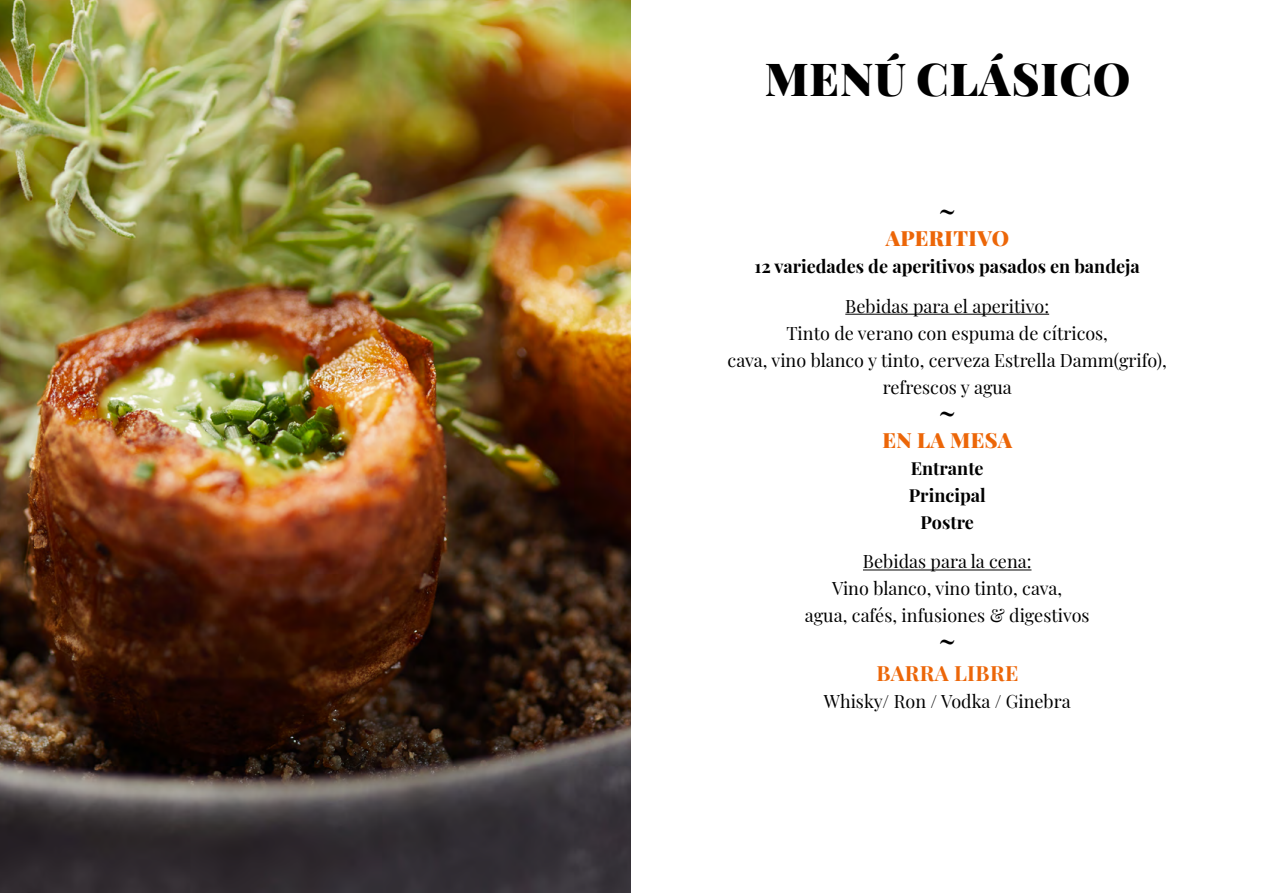
<style>
.page{position:relative;width:1263px;height:893px;background:#fff}
.page>*{position:absolute;margin:0;border:0;box-sizing:border-box;transform-origin:0 0}
.t1{font:900 45.6px "Playfair Display";letter-spacing:.02em;color:#000}
.t2{font:900 24px "Playfair Display";color:#000}
.t3{font:900 21px "Playfair Display";letter-spacing:.02em;color:#ec6608}
.t4{font:700 21px "Playfair Display";letter-spacing:.02em;color:#ec6608}
.t5{font:18px/27px "Playfair Display";color:#000;text-align:center}
.t6{font:700 18px/27px "Playfair Display";color:#000;text-align:center}
</style>
<div class="page">
<img style="left:0;top:0;width:631px;height:893px">
<hr style="left:845px;top:314px;width:204px;height:1px;background:#000">
<hr style="left:863px;top:570px;width:168px;height:1px;background:#000">
<h1 class="t1" style="left:765px;top:43px;width:367px">MENÚ CLÁSICO</h1>
<h2 class="t2" style="left:939px;top:191px;width:18px">~</h2>
<p class="t3" style="left:886px;top:221px;width:125px">APERITIVO</p>
<p class="t6" style="left:755px;top:251px;width:387px">12 variedades de aperitivos pasados en bandeja</p>
<p class="t5" style="left:727px;top:291px;width:441px">Bebidas para el aperitivo:<br>Tinto de verano con espuma de cítricos,<br>cava, vino blanco y tinto, cerveza Estrella Damm(grifo), refrescos y agua</p>
<h2 class="t2" style="left:939px;top:393px;width:18px">~</h2>
<p class="t3" style="left:882px;top:423px;width:131px">EN LA MESA</p>
<p class="t6" style="left:909px;top:453px;width:78px">Entrante<br>Principal<br>Postre</p>
<p class="t5" style="left:805px;top:547px;width:286px">Bebidas para la cena:<br>Vino blanco, vino tinto, cava,<br>agua, cafés, infusiones &amp; digestivos</p>
<h2 class="t2" style="left:939px;top:621px;width:18px">~</h2>
<p class="t4" style="left:876px;top:656px;width:143px">BARRA LIBRE</p>
<p class="t5" style="left:824px;top:686px;width:248px">Whisky/ Ron / Vodka / Ginebra</p>
</div>
